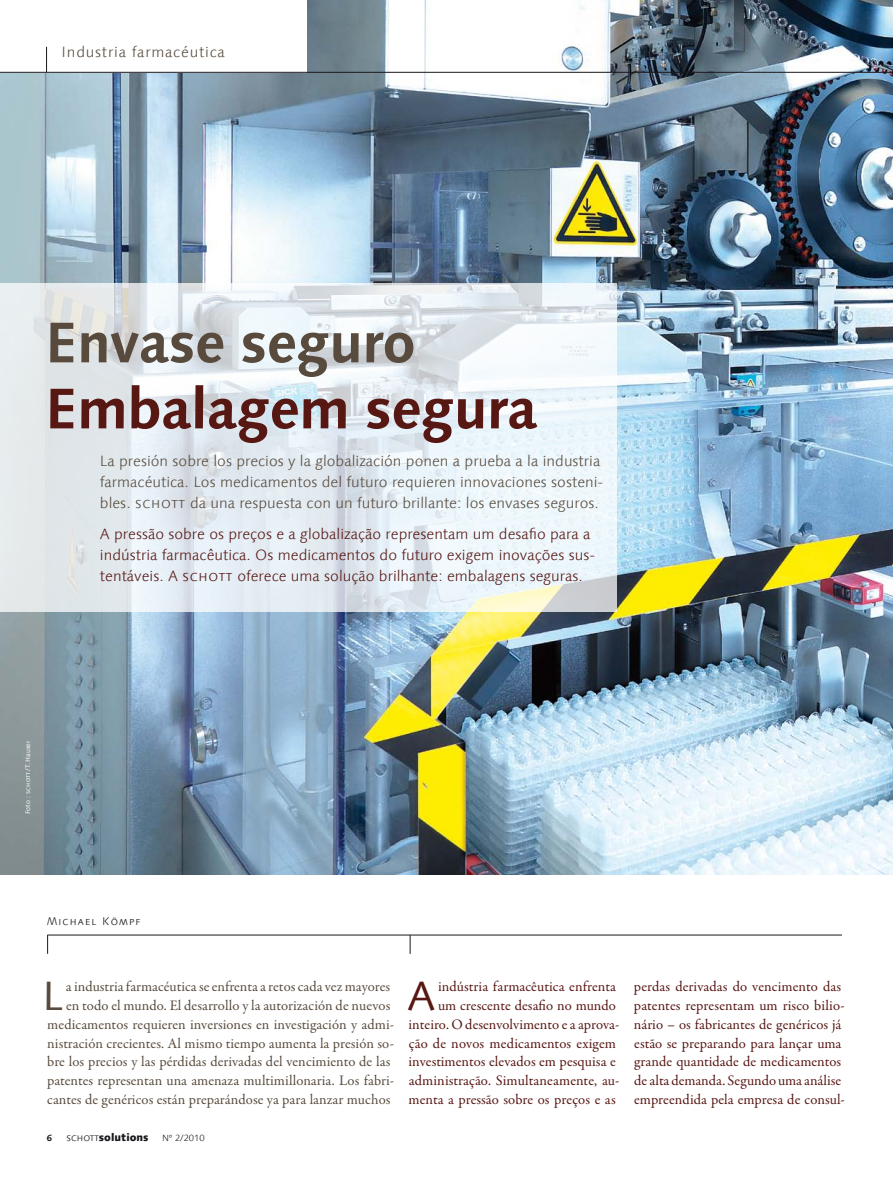
<style>
.page{position:relative;width:893px;height:1191px;background:#fff}
.page>*{position:absolute;margin:0;border:0;box-sizing:border-box;transform-origin:0 0}
.t1{font:700 57px "Linotype Syntax Com";letter-spacing:-.015em;color:#571713}
.t2{font:700 57px "Linotype Syntax Com";letter-spacing:-.015em;color:#584b3d}
.t3{font:41.25px "Linotype Syntax Com";color:#571713}
.t4{font:41.25px "Linotype Syntax Com";color:#584b3d}
.t5{font:300 15px/21px "Linotype Syntax Com";color:#584b3d}
.t6{font:300 15px/21px "Linotype Syntax Com";color:#571713}
.t7{font:300 15px "Linotype Syntax Com";letter-spacing:.05em;color:#584b3d}
.t8{font:14.7px/18.8px "Garamond Premr Pro";letter-spacing:.005em;color:#571713}
.t9{font:14.7px/18.8px "Garamond Premr Pro";letter-spacing:.005em;color:#584b3d;text-align:right}
.t10{font:300 11.25px "Linotype Syntax Com";letter-spacing:.1em;color:#1a171c}
.t11{font:800 10.5px "Linotype Syntax Com";color:#1a171c}
.t12{font:300 9px "Linotype Syntax Com";color:#1a171c}
.t13{font:700 9px "Linotype Syntax Com";color:#1a171c}
.t14{font:6.75px "Linotype Syntax Com";letter-spacing:.01em;color:#fff}
.s1{font-weight:300}
</style>
<div class="page">
<img style="left:0;top:0;width:893px;height:874px">
<svg style="left:47px;top:935px;width:1px;height:18px"></svg>
<svg style="left:410px;top:935px;width:1px;height:19px"></svg>
<hr style="left:47px;top:934px;width:795px;height:1px;background:#1a171c">
<div style="left:0;top:0;width:306px;height:72px;background:#fff"></div>
<svg style="left:0;top:283px;width:617px;height:328px"></svg>
<hr style="left:0;top:72px;width:893px;height:1px;background:#1a171c">
<svg style="left:46px;top:47px;width:1px;height:25px"></svg>
<p class="t7" style="left:62px;top:43px;width:165px">Industria farmacéutica</p>
<h1 class="t2" style="left:45px;top:306px;width:373px">Envase seguro</h1>
<h1 class="t1" style="left:45px;top:372px;width:495px">Embalagem segura</h1>
<p class="t5" style="left:100px;top:450px;width:505px">La presión sobre los precios y la globalización ponen a prueba a la industria farmacéutica. Los medicamentos del futuro requieren innovaciones sosteni&shy;bles. SCHOTT</p>
<p class="t5" style="left:190px;top:492px;width:410px">da una respuesta con un futuro brillante: los envases seguros.</p>
<p class="t6" style="left:100px;top:523px;width:497px">A pressão sobre os preços e a globalização representam um desafio para a indústria farmacêutica. Os medicamentos do futuro exigem inovações sus&shy;tentáveis. A SCHOTT</p>
<p class="t6" style="left:237px;top:565px;width:347px">oferece uma solução brilhante: embalagens seguras.</p>
<p class="t14" style="left:24px;top:814px;width:75px;rotate:-90deg">Foto : schott/T.Hauser</p>
<p class="t10" style="left:47px;top:914px;width:96px">Michael Kömpf</p>
<p class="t9" style="left:47px;top:977px;width:349px">a industria farmacéutica se enfrenta a retos cada vez mayores<br>en todo el mundo. El desarrollo y la autorización de nuevos medicamentos requieren inversiones en investigación y admi&shy;nistración crecientes. Al mismo tiempo aumenta la presión so&shy;bre los precios y las pérdidas derivadas del vencimiento de las patentes representan una amenaza multimillonaria. Los fabri&shy;cantes de genéricos están preparándose ya para lanzar muchos</p>
<h2 class="t4" style="left:42px;top:970px;width:23px">L</h2>
<p class="t13" style="left:47px;top:1132px;width:7px">6</p>
<p class="t11" style="left:67px;top:1131px;width:83px"><span class="s1">schott</span>solutions</p>
<p class="t12" style="left:162px;top:1133px;width:44px">Nº 2/2010</p>
<p class="t8" style="left:409px;top:977px;width:212px;text-align:right">indústria farmacêutica enfrenta<br>um crescente desafio no mundo inteiro. O desenvolvimento e a aprova&shy;ção de novos medicamentos exigem investimentos elevados em pesquisa e administração. Simultaneamente, au&shy;menta a pressão sobre os preços e as</p>
<h2 class="t3" style="left:407px;top:970px;width:30px">A</h2>
<p class="t8" style="left:634px;top:977px;width:212px">perdas derivadas do vencimento das patentes representam um risco bilio&shy;nário – os fabricantes de genéricos já estão se preparando para lançar uma grande quantidade de medicamentos de alta demanda. Segundo uma análise empreendida pela empresa de consul-</p>
</div>
